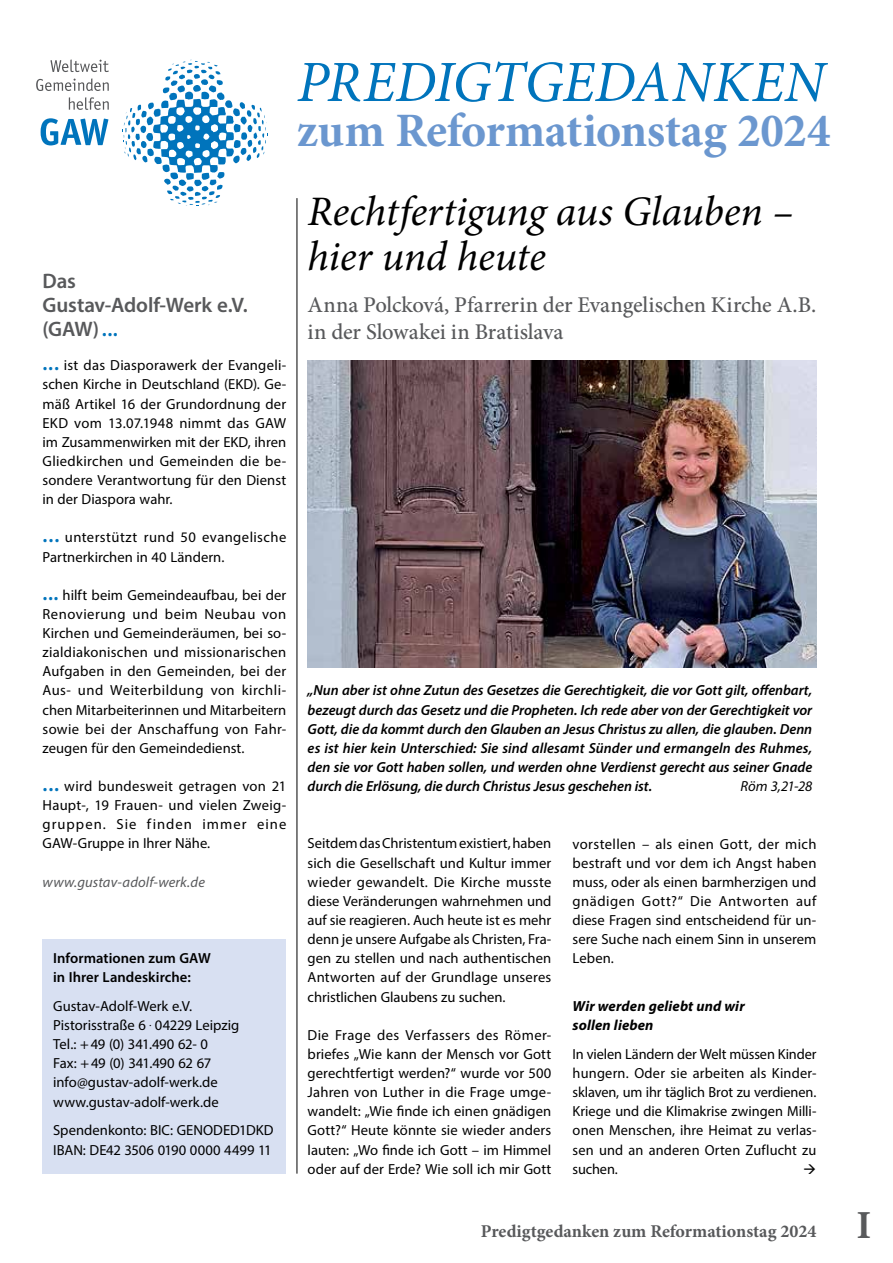
<style>
.page{position:relative;width:893px;height:1263px;background:#fff}
.page>*{position:absolute;margin:0;border:0;box-sizing:border-box;transform-origin:0 0}
.t1{font:italic 58.5px "Minion Pro";color:#0074bc}
.t2{font:700 48px "Minion Pro";letter-spacing:-.01em;color:#6b97cf}
.t3{font:italic 42px/45px "Minion Pro";letter-spacing:-.01em;color:#000}
.t4{font:500 22.5px/27px "Minion Pro";letter-spacing:-.005em;color:#58595b}
.t5{font:600 21px/24px "Myriad Pro";letter-spacing:-.005em;color:#58595b}
.t6{font:700 18px "Minion Pro";color:#58595b}
.t7{font:14.7px/19.2px "Myriad Pro";letter-spacing:.005em;color:#000;text-align:justify}
.t8{font:italic 600 14.7px/19.2px "Myriad Pro";letter-spacing:-.005em;color:#000;text-align:justify}
.t9{font:600 14.7px/19.2px "Myriad Pro";letter-spacing:.005em;color:#000}
.t10{font:italic 700 14.7px/19.2px "Myriad Pro";letter-spacing:.01em;color:#000}
.t11{font:italic 14.7px "Myriad Pro";letter-spacing:.01em;color:#58595b}
.t12{font:italic 14.7px "Myriad Pro";letter-spacing:-.01em;color:#000}
.s1{color:#0074bc}
.s2{font-weight:600;font-size:21px;color:#0074bc}
.s3{font-size:39.75px}
</style>
<div class="page">
<div style="left:43px;top:939px;width:243px;height:234px;background:#d8e0f2"></div>
<svg style="left:41px;top:118px;width:67px;height:27px"></svg>
<svg style="left:36px;top:78px;width:73px;height:13px"></svg>
<svg style="left:69px;top:97px;width:40px;height:13px"></svg>
<svg style="left:50px;top:60px;width:59px;height:12px"></svg>
<svg style="left:123px;top:60px;width:145px;height:146px"></svg>
<hr style="left:297px;top:198px;width:1px;height:975px;background:#000">
<img style="left:308px;top:361px;width:508px;height:306px">
<h1 class="t1" style="left:297px;top:42px;width:529px">Pr edig tgedanken</h1>
<h2 class="t2" style="left:297px;top:97px;width:535px">zum Reformationstag 2024</h2>
<h3 class="t5" style="left:43px;top:269px;width:207px">Das<br>Gustav-Adolf-Werk e.V. (GAW)<span class="s1">...</span></h3>
<p class="t7" style="left:43px;top:355px;width:245px"><span class="s2">...</span> ist das Diasporawerk der Evangeli&shy;schen Kirche in Deutschland (EKD). Ge&shy;mäß Artikel 16 der Grundordnung der EKD vom 13.07.1948 nimmt das GAW im Zusammenwirken mit der EKD, ihren Gliedkirchen und Gemeinden die be&shy;sondere Verantwortung für den Dienst in der Diaspora wahr.</p>
<p class="t7" style="left:43px;top:528px;width:245px"><span class="s2">...</span> unterstützt rund 50 evangelische<br>Partnerkirchen in 40 Ländern.</p>
<p class="t7" style="left:43px;top:585px;width:245px"><span class="s2">...</span> hilft beim Gemeindeaufbau, bei der Renovierung und beim Neubau von Kirchen und Gemeinderäumen, bei so&shy;zialdiakonischen und missionarischen Aufgaben in den Gemeinden, bei der Aus- und Weiterbildung von kirchli&shy;chen Mitarbeiterinnen und Mitarbeitern sowie bei der Anschaffung von Fahr&shy;zeugen für den Gemeindedienst.</p>
<p class="t7" style="left:43px;top:776px;width:245px"><span class="s2">...</span> wird bundesweit getragen von 21<br>Haupt-, 19 Frauen- und vielen Zweig&shy;gruppen. Sie finden immer eine GAW-Gruppe in Ihrer Nähe.</p>
<p class="t11" style="left:43px;top:873px;width:164px">www.gustav-adolf-werk.de</p>
<p class="t9" style="left:53px;top:948px;width:159px">Informationen zum GAW in Ihrer Landeskirche:</p>
<p class="t7" style="left:53px;top:996px;width:188px;text-align:left">Gustav-Adolf-Werk e.V.<br>Pistorisstraße 6 . 04229 Leipzig<br>Tel.: +49 (0) 341.490 62- 0<br>Fax: +49 (0) 341.490 62 67 info@gustav-adolf-werk.de www.gustav-adolf-werk.de</p>
<p class="t7" style="left:53px;top:1121px;width:222px">Spendenkonto: BIC: GENODED1DKD<br>IBAN: DE42 3506 0190 0000 4499 11</p>
<h3 class="t3" style="left:308px;top:189px;width:487px">Rechtfertigung aus Glauben – hier und heute</h3>
<h3 class="t4" style="left:308px;top:291px;width:510px">Anna Polcková, Pfarrerin der Evangelischen Kirche A.B. in der Slowakei in Bratislava</h3>
<p class="t8" style="left:308px;top:680px;width:506px">„Nun aber ist ohne Zutun des Gesetzes die Gerechtigkeit, die vor Gott gilt, offenbart, bezeugt durch das Gesetz und die Propheten. Ich rede aber von der Gerechtigkeit vor Gott, die da kommt durch den Glauben an Jesus Christus zu allen, die glauben. Denn es ist hier kein Unterschied: Sie sind allesamt Sünder und ermangeln des Ruhmes, den sie vor Gott haben sollen, und werden ohne Verdienst gerecht aus seiner Gnade durch die Erlösung, die durch Christus Jesus geschehen ist.</p>
<p class="t12" style="left:741px;top:777px;width:73px">Röm 3,21-28</p>
<p class="t7" style="left:308px;top:834px;width:245px">Seitdem das Christentum existiert, haben sich die Gesellschaft und Kultur immer wieder gewandelt. Die Kirche musste diese Veränderungen wahrnehmen und auf sie reagieren. Auch heute ist es mehr denn je unsere Aufgabe als Christen, Fra&shy;gen zu stellen und nach authentischen Antworten auf der Grundlage unseres christlichen Glaubens zu suchen.</p>
<p class="t7" style="left:308px;top:1025px;width:245px">Die Frage des Verfassers des Römer&shy;briefes „Wie kann der Mensch vor Gott gerechtfertigt werden?“ wurde vor 500<br>Jahren von Luther in die Frage umge&shy;wandelt: „Wie finde ich einen gnädigen Gott?“ Heute könnte sie wieder anders lauten: „Wo finde ich Gott – im Himmel oder auf der Erde? Wie soll ich mir Gott</p>
<p class="t7" style="left:573px;top:834px;width:245px">vorstellen – als einen Gott, der mich bestraft und vor dem ich Angst haben muss, oder als einen barmherzigen und gnädigen Gott?“ Die Antworten auf diese Fragen sind entscheidend für un&shy;sere Suche nach einem Sinn in unserem Leben.</p>
<p class="t10" style="left:573px;top:995px;width:174px">Wir werden geliebt und wir sollen lieben</p>
<p class="t7" style="left:573px;top:1044px;width:245px">In vielen Ländern der Welt müssen Kinder hungern. Oder sie arbeiten als Kinder&shy;sklaven, um ihr täglich Brot zu verdienen.<br>Kriege und die Klimakrise zwingen Milli&shy;onen Menschen, ihre Heimat zu verlas&shy;sen und an anderen Orten Zuflucht zu suchen.</p>
<p class="t6" style="left:481px;top:1219px;width:392px">Predigtgedanken zum Reformationstag 2024 <span class="s3">I</span></p>
</div>
